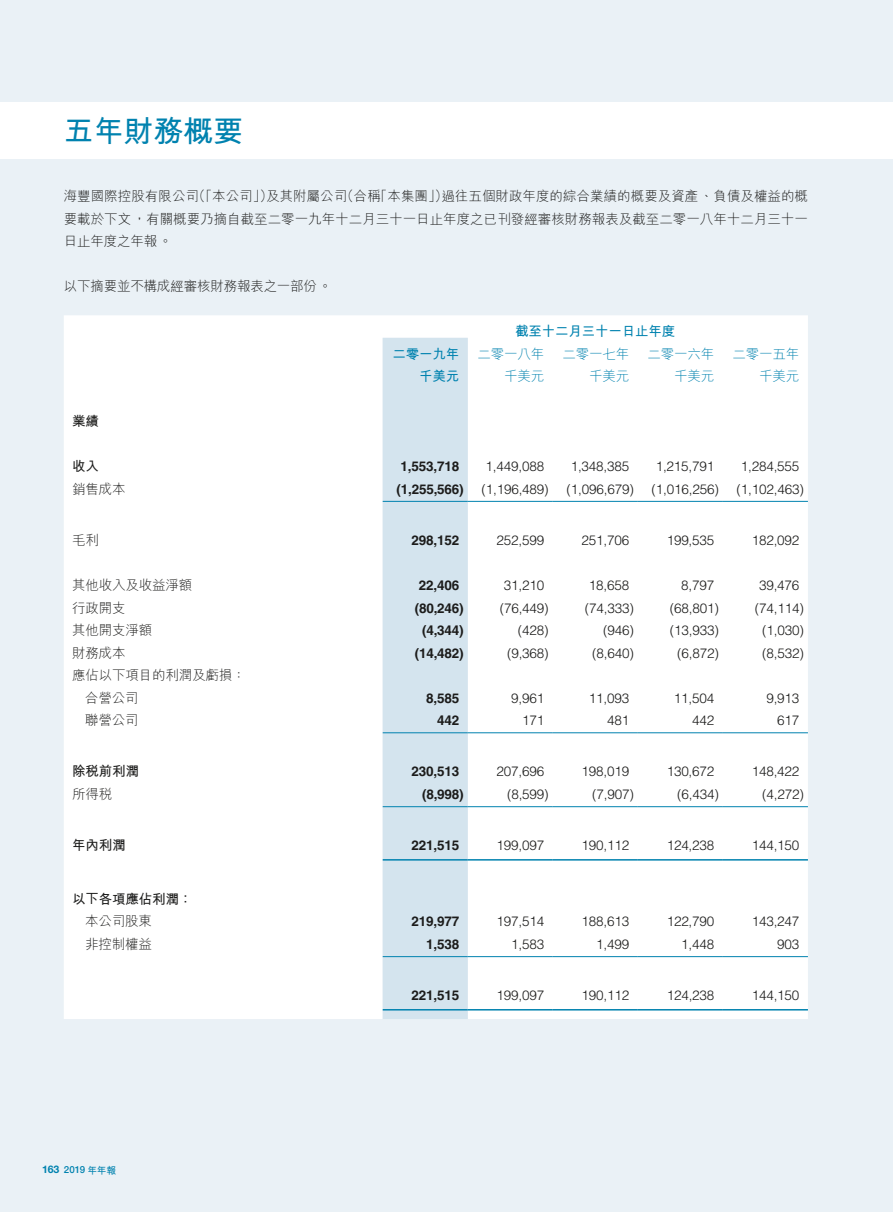
<style>
.page{position:relative;width:893px;height:1212px;background:#eaf1f6}
.page>*{position:absolute;margin:0;border:0;box-sizing:border-box;transform-origin:0 0}
.t1{font:700 30px "M Hei HK";letter-spacing:-.005em;color:#0082af}
.t2{font:300 13.5px "Helvetica LT Std";letter-spacing:-.015em;color:#1c1c1b}
.t3{font:300 13.5px/22.5px "M Hei HK";color:#1c1c1b}
.t4{font:700 13.5px "Helvetica LT Std";letter-spacing:-.015em;color:#1c1c1b}
.t5{font:300 13.5px "M Hei HK";letter-spacing:-.015em;color:#0082af}
.t6{font:700 13.5px "M Hei HK";letter-spacing:-.015em;color:#1c1c1b}
.t7{font:700 13.5px "M Hei HK";letter-spacing:-.015em;color:#0082af}
.t8{font:500 9.75px "Helvetica Neue LT Std";color:#0082af}
.s1{font-weight:700;font-size:10.5px}
.s2{font-family:"M Hei HK";font-weight:700}
</style>
<div class="page">
<div style="left:0;top:102px;width:893px;height:56px;background:#fff"></div>
<div style="left:64px;top:315px;width:744px;height:704px;background:#fff"></div>
<div style="left:383px;top:338px;width:85px;height:681px;background:#d4e4ee"></div>
<hr style="left:383px;top:501px;width:85px;height:1px;background:#0082af">
<hr style="left:468px;top:501px;width:85px;height:1px;background:#0082af">
<hr style="left:553px;top:501px;width:85px;height:1px;background:#0082af">
<hr style="left:638px;top:501px;width:85px;height:1px;background:#0082af">
<hr style="left:723px;top:501px;width:85px;height:1px;background:#0082af">
<hr style="left:383px;top:732px;width:85px;height:1px;background:#0082af">
<hr style="left:468px;top:732px;width:85px;height:1px;background:#0082af">
<hr style="left:553px;top:732px;width:85px;height:1px;background:#0082af">
<hr style="left:638px;top:732px;width:85px;height:1px;background:#0082af">
<hr style="left:723px;top:732px;width:85px;height:1px;background:#0082af">
<hr style="left:383px;top:806px;width:85px;height:1px;background:#0082af">
<hr style="left:468px;top:806px;width:85px;height:1px;background:#0082af">
<hr style="left:553px;top:806px;width:85px;height:1px;background:#0082af">
<hr style="left:638px;top:806px;width:85px;height:1px;background:#0082af">
<hr style="left:723px;top:806px;width:85px;height:1px;background:#0082af">
<hr style="left:383px;top:859px;width:85px;height:1px;background:#0082af">
<hr style="left:468px;top:859px;width:85px;height:1px;background:#0082af">
<hr style="left:553px;top:859px;width:85px;height:1px;background:#0082af">
<hr style="left:638px;top:859px;width:85px;height:1px;background:#0082af">
<hr style="left:723px;top:859px;width:85px;height:1px;background:#0082af">
<hr style="left:383px;top:956px;width:85px;height:1px;background:#0082af">
<hr style="left:468px;top:956px;width:85px;height:1px;background:#0082af">
<hr style="left:553px;top:956px;width:85px;height:1px;background:#0082af">
<hr style="left:638px;top:956px;width:85px;height:1px;background:#0082af">
<hr style="left:723px;top:956px;width:85px;height:1px;background:#0082af">
<hr style="left:383px;top:1009px;width:85px;height:1px;background:#0082af">
<hr style="left:468px;top:1009px;width:85px;height:1px;background:#0082af">
<hr style="left:553px;top:1009px;width:85px;height:1px;background:#0082af">
<hr style="left:638px;top:1009px;width:85px;height:1px;background:#0082af">
<hr style="left:723px;top:1009px;width:85px;height:1px;background:#0082af">
<h1 class="t1" style="left:64px;top:109px;width:181px">五年財務概要</h1>
<p class="t3" style="left:64px;top:184px;width:746px">海豐國際控股有限公司<br>要載於下文，有關概要乃摘自截至二零一九年十二月三十一日止年度之已刊發經審核財務報表及截至二零一八年十二月三十一日止年度之年報。</p>
<p class="t3" style="left:64px;top:274px;width:270px">以下摘要並不構成經審核財務報表之一部份。</p>
<p class="t7" style="left:515px;top:321px;width:162px">截至十二月三十一日止年度</p>
<p class="t5" style="left:733px;top:344px;width:68px">二零一五年</p>
<p class="t3" style="left:192px;top:184px;width:82px">（「本公司」）</p>
<p class="t3" style="left:340px;top:184px;width:42px">（合稱</p>
<p class="t3" style="left:374px;top:184px;width:76px">「本集團」）</p>
<p class="t3" style="left:266px;top:184px;width:83px">及其附屬公司</p>
<p class="t3" style="left:441px;top:184px;width:368px">過往五個財政年度的綜合業績的概要及資產、負債及權益的概</p>
<p class="t5" style="left:477px;top:344px;width:68px">二零一八年</p>
<p class="t5" style="left:563px;top:344px;width:68px">二零一七年</p>
<p class="t5" style="left:648px;top:344px;width:68px">二零一六年</p>
<p class="t7" style="left:392px;top:344px;width:68px">二零一九年</p>
<p class="t7" style="left:419px;top:366px;width:42px">千美元</p>
<p class="t5" style="left:504px;top:367px;width:42px">千美元</p>
<p class="t5" style="left:589px;top:367px;width:42px">千美元</p>
<p class="t5" style="left:674px;top:367px;width:42px">千美元</p>
<p class="t5" style="left:759px;top:367px;width:42px">千美元</p>
<p class="t6" style="left:72px;top:411px;width:28px">業績</p>
<p class="t6" style="left:72px;top:456px;width:28px">收入</p>
<p class="t4" style="left:401px;top:458px;width:60px">1,553,718</p>
<p class="t2" style="left:486px;top:458px;width:60px">1,449,088</p>
<p class="t2" style="left:571px;top:458px;width:60px">1,348,385</p>
<p class="t2" style="left:656px;top:458px;width:60px">1,215,791</p>
<p class="t2" style="left:741px;top:458px;width:60px">1,284,555</p>
<p class="t3" style="left:72px;top:477px;width:55px">銷售成本</p>
<p class="t4" style="left:396px;top:481px;width:69px">)1,255,566(</p>
<p class="t2" style="left:481px;top:480px;width:69px">)1,196,489(</p>
<p class="t2" style="left:567px;top:480px;width:69px">)1,096,679(</p>
<p class="t2" style="left:652px;top:480px;width:69px">)1,016,256(</p>
<p class="t2" style="left:737px;top:480px;width:69px">)1,102,463(</p>
<p class="t3" style="left:72px;top:528px;width:28px">毛利</p>
<p class="t4" style="left:411px;top:532px;width:49px">298,152</p>
<p class="t2" style="left:497px;top:532px;width:49px">252,599</p>
<p class="t2" style="left:582px;top:532px;width:49px">251,706</p>
<p class="t2" style="left:667px;top:532px;width:49px">199,535</p>
<p class="t2" style="left:752px;top:532px;width:49px">182,092</p>
<p class="t3" style="left:72px;top:573px;width:122px">其他收入及收益淨額</p>
<p class="t4" style="left:419px;top:577px;width:42px">22,406</p>
<p class="t2" style="left:504px;top:577px;width:42px">31,210</p>
<p class="t2" style="left:589px;top:577px;width:42px">18,658</p>
<p class="t2" style="left:681px;top:577px;width:35px">8,797</p>
<p class="t2" style="left:759px;top:577px;width:42px">39,476</p>
<p class="t3" style="left:72px;top:596px;width:55px">行政開支</p>
<p class="t4" style="left:415px;top:599px;width:51px">)80,246(</p>
<p class="t2" style="left:500px;top:599px;width:51px">)76,449(</p>
<p class="t2" style="left:585px;top:599px;width:51px">)74,333(</p>
<p class="t2" style="left:670px;top:599px;width:51px">)68,801(</p>
<p class="t2" style="left:755px;top:599px;width:51px">)74,114(</p>
<p class="t3" style="left:72px;top:618px;width:82px">其他開支淨額</p>
<p class="t4" style="left:422px;top:622px;width:43px">)4,344(</p>
<p class="t2" style="left:518px;top:622px;width:32px">)428(</p>
<p class="t2" style="left:603px;top:622px;width:32px">)946(</p>
<p class="t2" style="left:670px;top:622px;width:51px">)13,933(</p>
<p class="t2" style="left:762px;top:622px;width:43px">)1,030(</p>
<p class="t3" style="left:72px;top:641px;width:175px">財務成本<br>應佔以下項目的利潤及虧損：</p>
<p class="t4" style="left:415px;top:644px;width:51px">)14,482(</p>
<p class="t2" style="left:507px;top:644px;width:43px">)9,368(</p>
<p class="t2" style="left:592px;top:644px;width:43px">)8,640(</p>
<p class="t2" style="left:677px;top:644px;width:43px">)6,872(</p>
<p class="t2" style="left:762px;top:644px;width:43px">)8,532(</p>
<p class="t3" style="left:85px;top:686px;width:55px">合營公司</p>
<p class="t4" style="left:426px;top:689px;width:35px">8,585</p>
<p class="t2" style="left:511px;top:689px;width:35px">9,961</p>
<p class="t2" style="left:589px;top:689px;width:42px">11,093</p>
<p class="t2" style="left:674px;top:689px;width:42px">11,504</p>
<p class="t2" style="left:766px;top:689px;width:35px">9,913</p>
<p class="t3" style="left:85px;top:708px;width:55px">聯營公司</p>
<p class="t4" style="left:437px;top:712px;width:24px">442</p>
<p class="t2" style="left:522px;top:712px;width:24px">171</p>
<p class="t2" style="left:607px;top:712px;width:24px">481</p>
<p class="t2" style="left:692px;top:712px;width:24px">442</p>
<p class="t2" style="left:777px;top:712px;width:24px">617</p>
<p class="t6" style="left:72px;top:762px;width:68px">除稅前利潤</p>
<p class="t4" style="left:411px;top:763px;width:49px">230,513</p>
<p class="t2" style="left:497px;top:763px;width:49px">207,696</p>
<p class="t2" style="left:582px;top:763px;width:49px">198,019</p>
<p class="t2" style="left:667px;top:763px;width:49px">130,672</p>
<p class="t2" style="left:752px;top:763px;width:49px">148,422</p>
<p class="t3" style="left:72px;top:782px;width:42px">所得稅</p>
<p class="t4" style="left:422px;top:786px;width:43px">)8,998(</p>
<p class="t2" style="left:507px;top:786px;width:43px">)8,599(</p>
<p class="t2" style="left:592px;top:786px;width:43px">)7,907(</p>
<p class="t2" style="left:677px;top:786px;width:43px">)6,434(</p>
<p class="t2" style="left:762px;top:786px;width:43px">)4,272(</p>
<p class="t6" style="left:72px;top:835px;width:55px">年內利潤</p>
<p class="t4" style="left:411px;top:837px;width:49px">221,515</p>
<p class="t2" style="left:497px;top:837px;width:49px">199,097</p>
<p class="t2" style="left:582px;top:837px;width:49px">190,112</p>
<p class="t2" style="left:667px;top:837px;width:49px">124,238</p>
<p class="t2" style="left:752px;top:837px;width:49px">144,150</p>
<p class="t6" style="left:72px;top:889px;width:122px">以下各項應佔利潤：</p>
<p class="t3" style="left:85px;top:910px;width:68px">本公司股東</p>
<p class="t4" style="left:411px;top:913px;width:49px">219,977</p>
<p class="t2" style="left:497px;top:913px;width:49px">197,514</p>
<p class="t2" style="left:582px;top:913px;width:49px">188,613</p>
<p class="t2" style="left:667px;top:913px;width:49px">122,790</p>
<p class="t2" style="left:752px;top:913px;width:49px">143,247</p>
<p class="t3" style="left:85px;top:932px;width:68px">非控制權益</p>
<p class="t4" style="left:426px;top:936px;width:35px">1,538</p>
<p class="t2" style="left:511px;top:936px;width:35px">1,583</p>
<p class="t2" style="left:596px;top:936px;width:35px">1,499</p>
<p class="t2" style="left:681px;top:936px;width:35px">1,448</p>
<p class="t2" style="left:777px;top:936px;width:24px">903</p>
<p class="t4" style="left:412px;top:987px;width:49px">221,515</p>
<p class="t2" style="left:497px;top:987px;width:49px">199,097</p>
<p class="t2" style="left:582px;top:987px;width:49px">190,112</p>
<p class="t2" style="left:667px;top:987px;width:49px">124,238</p>
<p class="t2" style="left:752px;top:987px;width:49px">144,150</p>
<p class="t8" style="left:42px;top:1164px;width:76px"><span class="s1">163</span> 2019 <span class="s2">年年報</span></p>
</div>
